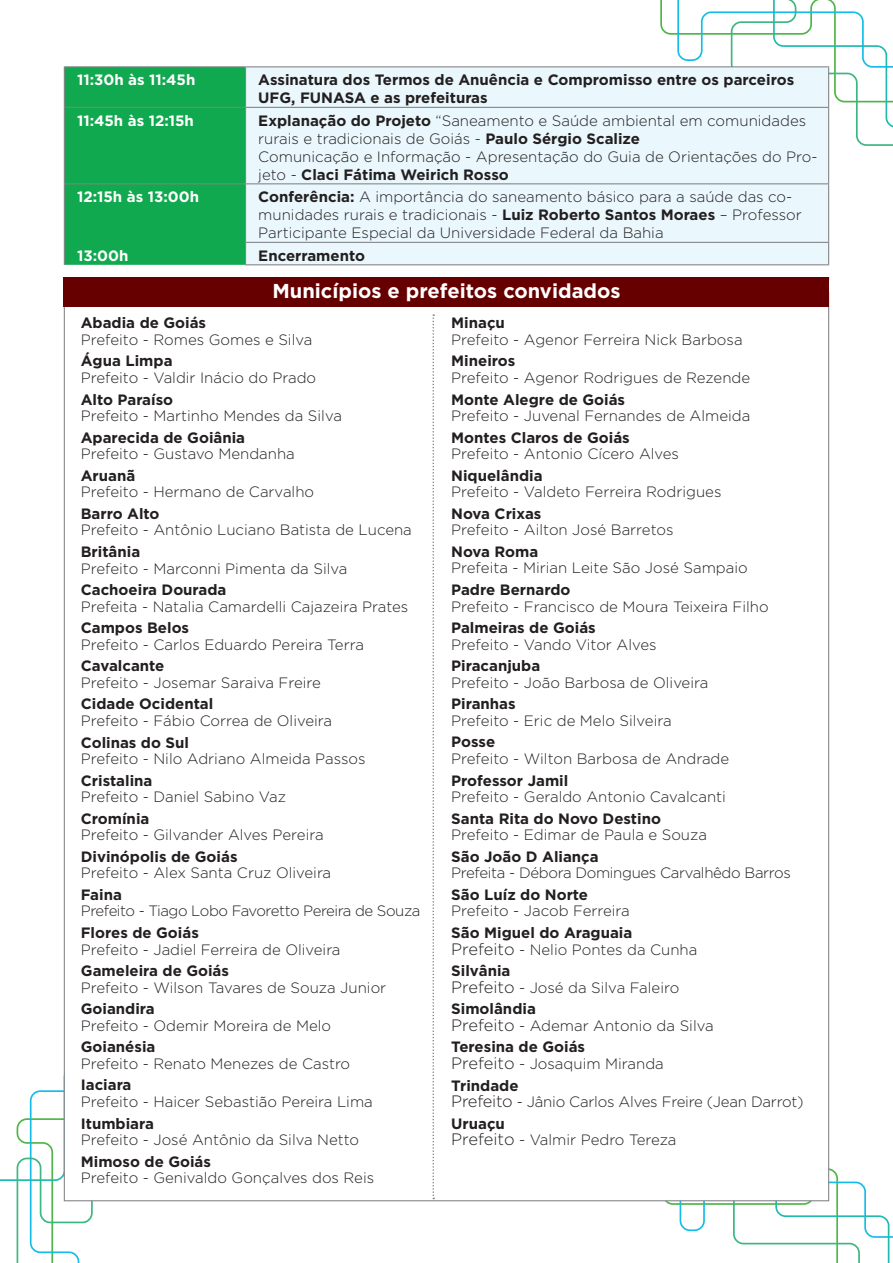
<style>
.page{position:relative;width:893px;height:1263px;background:#fff}
.page>*{position:absolute;margin:0;border:0;box-sizing:border-box;transform-origin:0 0}
.t1{font:700 20.1px "Gotham";color:#fff}
.t2{font:300 15px/16.5px "Gotham";color:#231f20}
.t3{font:700 15px/16.6px "Gotham";color:#231f20}
.t4{font:700 15px "Gotham";color:#fff}
.t5{font:300 15px "Gotham";letter-spacing:-.03em;color:#231f20}
.t6{font:300 15px "Gotham";letter-spacing:-.025em;color:#231f20}
.s1{font-weight:700}
.s2{font-weight:300;font-size:16.5px}
.s3{font-weight:300}
.s4{font-size:16.5px}
</style>
<div class="page">
<svg style="left:573px;top:1084px;width:320px;height:179px"></svg>
<svg style="left:0;top:1019px;width:165px;height:244px"></svg>
<svg style="left:660px;top:0;width:233px;height:147px"></svg>
<div style="left:64px;top:292px;width:765px;height:909px;background:#fff;border:1px solid #808285"></div>
<div style="left:64px;top:277px;width:765px;height:30px;background:#600"></div>
<svg style="left:432px;top:314px;width:2px;height:885px"></svg>
<div style="left:246px;top:67px;width:582px;height:197px;background:#eaf7fc"></div>
<hr style="left:246px;top:66px;width:583px;height:1px;background:#808285">
<hr style="left:246px;top:107px;width:583px;height:1px;background:#808285">
<hr style="left:246px;top:183px;width:583px;height:1px;background:#808285">
<hr style="left:245px;top:242px;width:584px;height:1px;background:#808285">
<hr style="left:245px;top:264px;width:584px;height:1px;background:#808285">
<hr style="left:828px;top:67px;width:1px;height:40px;background:#808285">
<hr style="left:828px;top:108px;width:1px;height:75px;background:#808285">
<hr style="left:828px;top:184px;width:1px;height:58px;background:#808285">
<svg style="left:828px;top:243px;width:1px;height:21px"></svg>
<hr style="left:64px;top:66px;width:182px;height:1px;background:#808285">
<div style="left:64px;top:67px;width:182px;height:198px;background:#11a950"></div>
<hr style="left:64px;top:183px;width:182px;height:1px;background:#808285">
<p class="t4" style="left:77px;top:71px;width:120px">11:30h às 11:45h</p>
<p class="t3" style="left:258px;top:70px;width:537px;line-height:18px">Assinatura dos Termos de Anuência e Compromisso entre os parceiros<br>UFG, FUNASA e as prefeituras</p>
<p class="t4" style="left:77px;top:112px;width:118px">11:45h às 12:15h</p>
<p class="t2" style="left:258px;top:111px;width:561px;line-height:18px"><span class="s1">Explanação do Projeto</span> “Saneamento e Saúde ambiental em comunidades rurais e tradicionais de Goiás - <span class="s1">Paulo Sérgio Scalize<br></span>Comunicação e Informação - Apresentação do Guia de Orientações do Pro&shy;jeto - <span class="s1">Claci Fátima Weirich Rosso</span></p>
<p class="t4" style="left:77px;top:188px;width:123px">12:15h às 13:00h</p>
<p class="t2" style="left:258px;top:188px;width:545px;line-height:18px"><span class="s1">Conferência:</span> A importância do saneamento básico para a saúde das co&shy;munidades rurais e tradicionais - <span class="s1">Luiz Roberto Santos Moraes</span> – Professor<br>Participante Especial da Universidade Federal da Bahia</p>
<p class="t4" style="left:77px;top:247px;width:53px">13:00h</p>
<p class="t3" style="left:258px;top:247px;width:108px">Encerramento</p>
<h1 class="t1" style="left:272px;top:280px;width:350px">Municípios e prefeitos convidados</h1>
<p class="t3" style="left:81px;top:314px;width:127px">Abadia de Goiás</p>
<p class="t2" style="left:81px;top:331px;width:233px">Prefeito - Romes Gomes e Silva</p>
<p class="t3" style="left:81px;top:352px;width:93px">Água Limpa</p>
<p class="t2" style="left:81px;top:369px;width:237px">Prefeito - Valdir Inácio do Prado</p>
<p class="t3" style="left:81px;top:391px;width:94px">Alto Paraíso</p>
<p class="t2" style="left:81px;top:407px;width:263px">Prefeito - Martinho Mendes da Silva</p>
<p class="t3" style="left:81px;top:429px;width:166px">Aparecida de Goiânia</p>
<p class="t2" style="left:81px;top:445px;width:216px">Prefeito - Gustavo Mendanha</p>
<p class="t3" style="left:81px;top:467px;width:56px">Aruanã</p>
<p class="t2" style="left:81px;top:484px;width:235px">Prefeito - Hermano de Carvalho</p>
<p class="t3" style="left:81px;top:505px;width:80px">Barro Alto</p>
<p class="t2" style="left:81px;top:522px;width:333px">Prefeito - Antônio Luciano Batista de Lucena</p>
<p class="t3" style="left:81px;top:543px;width:61px">Britânia</p>
<p class="t2" style="left:81px;top:560px;width:268px">Prefeito - Marconni Pimenta da Silva</p>
<p class="t3" style="left:81px;top:581px;width:147px">Cachoeira Dourada</p>
<p class="t2" style="left:81px;top:598px;width:329px">Prefeita - Natalia Camardelli Cajazeira Prates</p>
<p class="t3" style="left:81px;top:619px;width:110px">Campos Belos</p>
<p class="t2" style="left:81px;top:636px;width:285px">Prefeito - Carlos Eduardo Pereira Terra</p>
<p class="t3" style="left:81px;top:657px;width:85px">Cavalcante</p>
<p class="t2" style="left:81px;top:674px;width:242px">Prefeito - Josemar Saraiva Freire</p>
<p class="t3" style="left:81px;top:695px;width:134px">Cidade Ocidental</p>
<p class="t2" style="left:81px;top:712px;width:253px">Prefeito - Fábio Correa de Oliveira</p>
<p class="t3" style="left:81px;top:733px;width:110px">Colinas do Sul</p>
<p class="t2" style="left:81px;top:750px;width:286px">Prefeito - Nilo Adriano Almeida Passos</p>
<p class="t3" style="left:81px;top:772px;width:73px">Cristalina</p>
<p class="t2" style="left:81px;top:788px;width:207px">Prefeito - Daniel Sabino Vaz</p>
<p class="t3" style="left:81px;top:810px;width:70px">Cromínia</p>
<p class="t2" style="left:81px;top:826px;width:244px">Prefeito - Gilvander Alves Pereira</p>
<p class="t3" style="left:81px;top:848px;width:158px">Divinópolis de Goiás</p>
<p class="t2" style="left:81px;top:865px;width:252px">Prefeito - Alex Santa Cruz Oliveira</p>
<p class="t3" style="left:81px;top:886px;width:43px">Faina</p>
<p class="t5" style="left:81px;top:903px;width:341px">Prefeito - Tiago Lobo Favoretto Pereira de Souza</p>
<p class="t3" style="left:81px;top:924px;width:120px">Flores de Goiás</p>
<p class="t2" style="left:81px;top:941px;width:261px">Prefeito - Jadiel Ferreira de Oliveira</p>
<p class="t3" style="left:81px;top:962px;width:150px">Gameleira de Goiás</p>
<p class="t2" style="left:81px;top:979px;width:307px">Prefeito - Wilson Tavares de Souza Junior</p>
<p class="t3" style="left:81px;top:1000px;width:75px">Goiandira</p>
<p class="t2" style="left:81px;top:1017px;width:252px">Prefeito - Odemir Moreira de Melo</p>
<p class="t3" style="left:81px;top:1038px;width:76px">Goianésia</p>
<p class="t2" style="left:81px;top:1055px;width:271px">Prefeito - Renato Menezes de Castro</p>
<p class="t3" style="left:81px;top:1076px;width:52px">Iaciara</p>
<p class="t2" style="left:81px;top:1093px;width:294px">Prefeito - Haicer Sebastião Pereira Lima</p>
<p class="t3" style="left:81px;top:1114px;width:75px">Itumbiara</p>
<p class="t2" style="left:81px;top:1131px;width:280px">Prefeito - José Antônio da Silva Netto</p>
<p class="t3" style="left:81px;top:1153px;width:132px">Mimoso de Goiás</p>
<p class="t2" style="left:81px;top:1169px;width:295px">Prefeito - Genivaldo Gonçalves dos Reis</p>
<p class="t3" style="left:451px;top:314px;width:55px">Minaçu</p>
<p class="t2" style="left:451px;top:331px;width:293px">Prefeito - Agenor Ferreira Nick Barbosa</p>
<p class="t3" style="left:451px;top:352px;width:66px">Mineiros</p>
<p class="t2" style="left:451px;top:369px;width:300px">Prefeito - Agenor Rodrigues de Rezende</p>
<p class="t3" style="left:451px;top:390px;width:175px">Monte Alegre de Goiás</p>
<p class="t2" style="left:451px;top:407px;width:301px">Prefeito - Juvenal Fernandes de Almeida</p>
<p class="t3" style="left:451px;top:429px;width:180px">Montes Claros de Goiás</p>
<p class="t2" style="left:451px;top:445px;width:229px">Prefeito - Antonio Cícero Alves</p>
<p class="t3" style="left:451px;top:467px;width:93px">Niquelândia</p>
<p class="t2" style="left:451px;top:483px;width:272px">Prefeito - Valdeto Ferreira Rodrigues</p>
<p class="t3" style="left:451px;top:505px;width:92px">Nova Crixas</p>
<p class="t2" style="left:451px;top:522px;width:224px">Prefeito - Ailton José Barretos</p>
<p class="t3" style="left:451px;top:543px;width:89px">Nova Roma</p>
<p class="t2" style="left:451px;top:560px;width:298px">Prefeita - Mirian Leite São José Sampaio</p>
<p class="t3" style="left:451px;top:581px;width:121px">Padre Bernardo</p>
<p class="t2" style="left:451px;top:598px;width:319px">Prefeito - Francisco de Moura Teixeira Filho</p>
<p class="t3" style="left:451px;top:619px;width:146px">Palmeiras de Goiás</p>
<p class="t2" style="left:451px;top:636px;width:207px">Prefeito - Vando Vitor Alves</p>
<p class="t3" style="left:451px;top:657px;width:90px">Piracanjuba</p>
<p class="t2" style="left:451px;top:674px;width:259px">Prefeito - João Barbosa de Oliveira</p>
<p class="t3" style="left:451px;top:695px;width:66px">Piranhas</p>
<p class="t2" style="left:451px;top:712px;width:222px">Prefeito - Eric de Melo Silveira</p>
<p class="t3" style="left:451px;top:733px;width:46px">Posse</p>
<p class="t2" style="left:451px;top:750px;width:280px">Prefeito - Wilton Barbosa de Andrade</p>
<p class="t3" style="left:451px;top:771px;width:119px">Professor Jamil</p>
<p class="t2" style="left:451px;top:788px;width:276px">Prefeito - Geraldo Antonio Cavalcanti</p>
<p class="t3" style="left:451px;top:810px;width:211px">Santa Rita do Novo Destino</p>
<p class="t2" style="left:451px;top:826px;width:257px">Prefeito - Edimar de Paula e Souza</p>
<p class="t3" style="left:451px;top:848px;width:149px">São João D Aliança</p>
<p class="t6" style="left:451px;top:865px;width:341px">Prefeita - Débora Domingues Carvalhêdo Barros</p>
<p class="t3" style="left:451px;top:886px;width:138px">São Luíz do Norte</p>
<p class="t2" style="left:451px;top:903px;width:180px">Prefeito - Jacob Ferreira</p>
<p class="t3" style="left:451px;top:924px;width:248px">São Miguel do Araguaia<br><span class="s2">Prefeito</span> <span class="s3">- Nelio Pontes da Cunha</span></p>
<p class="t2" style="left:451px;top:962px;width:230px"><span class="s1">Silvânia<br></span><span class="s4">Prefeito</span> - José da Silva Faleiro</p>
<p class="t2" style="left:451px;top:1000px;width:264px"><span class="s1">Simolândia<br></span><span class="s4">Prefeito</span> - Ademar Antonio da Silva</p>
<p class="t2" style="left:451px;top:1039px;width:214px"><span class="s1">Teresina de Goiás<br></span><span class="s4">Prefeito</span> - Josaquim Miranda</p>
<p class="t2" style="left:451px;top:1077px;width:354px"><span class="s1">Trindade<br></span><span class="s4">Prefeito</span> - Jânio Carlos Alves Freire (Jean Darrot)</p>
<p class="t2" style="left:451px;top:1115px;width:227px"><span class="s1">Uruaçu<br></span><span class="s4">Prefeito</span> - Valmir Pedro Tereza</p>
</div>
